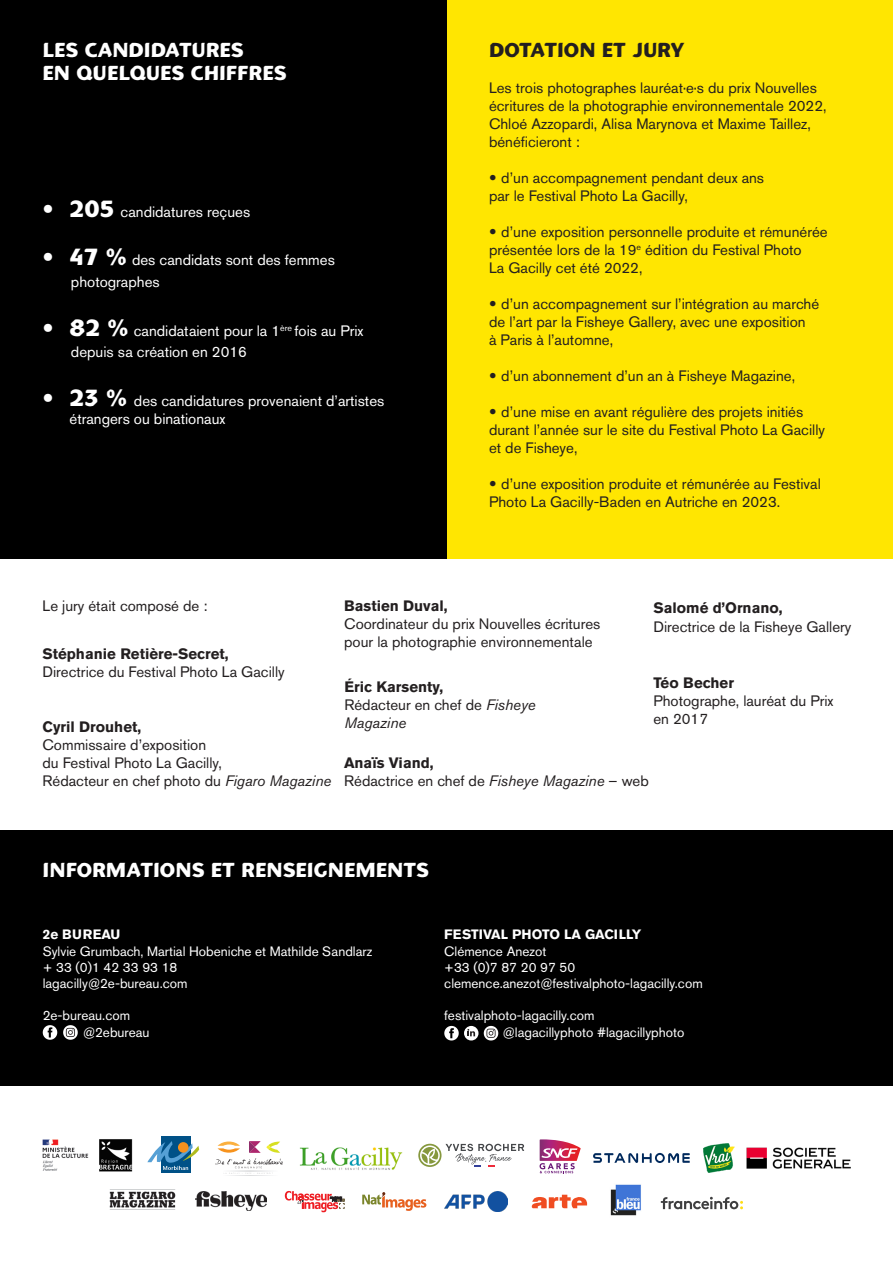
<style>
.page{position:relative;width:893px;height:1263px;background:#fff}
.page>*{position:absolute;margin:0;border:0;box-sizing:border-box;transform-origin:0 0}
.t1{font:900 19.5px "Gacillya";color:#fff}
.t2{font:900 19.5px "Gacillya";color:#231f20}
.t3{font:15px/18px "Akzidenz Grotesk BE";color:#231f20}
.t4{font:15px/18px "Akzidenz Grotesk BE";color:#fff}
.t5{font:700 15px "Akzidenz Grotesk BE";color:#231f20}
.DRAPEAU_GAUCHE{font:13.5px "Akzidenz Grotesk BE";color:#fff}
.DRAPEAU_GAUCHE-2{font:700 13.5px "Akzidenz Grotesk BE";color:#fff}
.DRAPEAU_GAUCHE-3{font:700 13.5px "Akzidenz Grotesk BE";letter-spacing:.02em;color:#fff}
.s1{font-family:"Gacillya";font-weight:900;font-size:22.5px}
.s2{font-family:"Gacillya";font-weight:900}
.s3{font-style:italic}
</style>
<div class="page">
<div style="left:446px;top:0;width:447px;height:1263px;background:#ffe601"></div>
<div style="left:0;top:0;width:446px;height:1263px;background:#000"></div>
<div style="left:0;top:559px;width:893px;height:272px;background:#fff"></div>
<div style="left:0;top:1083px;width:893px;height:180px;background:#fff"></div>
<img style="left:43px;top:1139px;width:45px;height:32px">
<svg style="left:540px;top:1139px;width:41px;height:34px"></svg>
<img style="left:99px;top:1139px;width:33px;height:33px">
<img style="left:109px;top:1189px;width:67px;height:21px">
<svg style="left:285px;top:1191px;width:60px;height:21px"></svg>
<svg style="left:362px;top:1192px;width:64px;height:19px"></svg>
<img style="left:444px;top:1191px;width:63px;height:21px">
<svg style="left:532px;top:1195px;width:56px;height:13px"></svg>
<svg style="left:661px;top:1197px;width:82px;height:12px"></svg>
<img style="left:610px;top:1184px;width:31px;height:32px">
<img style="left:195px;top:1191px;width:71px;height:19px">
<svg style="left:418px;top:1144px;width:106px;height:23px"></svg>
<svg style="left:593px;top:1153px;width:97px;height:10px"></svg>
<img style="left:747px;top:1148px;width:103px;height:21px">
<div style="left:161px;top:1136px;width:29px;height:36px;background:#005187"></div>
<svg style="left:147px;top:1141px;width:52px;height:29px"></svg>
<svg style="left:215px;top:1141px;width:68px;height:33px"></svg>
<hr style="left:215px;top:1171px;width:69px;height:1px;background:#fff">
<img style="left:299px;top:1147px;width:104px;height:23px">
<img style="left:703px;top:1144px;width:32px;height:28px">
<div style="left:0;top:831px;width:893px;height:255px;background:#000"></div>
<svg style="left:63px;top:1025px;width:15px;height:15px"></svg>
<svg style="left:43px;top:1025px;width:14px;height:15px"></svg>
<svg style="left:484px;top:1026px;width:14px;height:14px"></svg>
<svg style="left:444px;top:1026px;width:15px;height:14px"></svg>
<div style="left:464px;top:1026px;width:14px;height:14px;background:#fff;border-radius:50%"></div>
<svg style="left:467px;top:1029px;width:8px;height:7px"></svg>
<p class="t1" style="left:43px;top:37px;width:203px">LES CANDIDATURES</p>
<p class="t1" style="left:43px;top:61px;width:246px">EN QUELQUES CHIFFRES</p>
<p class="t4" style="left:43px;top:202px;width:209px"><span class="s1">• 205</span> candidatures reçues</p>
<p class="t4" style="left:43px;top:251px;width:294px"><span class="s1">• 47 %</span> des candidats sont des femmes</p>
<p class="t4" style="left:71px;top:273px;width:90px">photographes</p>
<p class="t4" style="left:43px;top:321px;width:323px"><span class="s1">• 82 %</span> candidataient pour la 1<sup>ère</sup> fois au Prix</p>
<p class="t4" style="left:71px;top:343px;width:177px">depuis sa création en 2016</p>
<p class="t4" style="left:70px;top:391px;width:316px;text-indent:-27px"><span class="s1">• 23 %</span> des candidatures provenaient d’artistes étrangers ou binationaux</p>
<p class="t2" style="left:489px;top:37px;width:197px">DOTATION ET JURY</p>
<p class="t3" style="left:489px;top:78px;width:329px">Les trois photographes lauréat·e·s du prix Nouvelles</p>
<p class="t3" style="left:489px;top:96px;width:339px">écritures de la photographie environnementale 2022,<br>Chloé Azzopardi, Alisa Marynova et Maxime Taillez, bénéficieront :</p>
<p class="t3" style="left:489px;top:168px;width:277px"><span class="s2">•</span> d’un accompagnement pendant deux ans</p>
<p class="t3" style="left:489px;top:186px;width:200px">par le Festival Photo La Gacilly,</p>
<p class="t3" style="left:489px;top:222px;width:340px"><span class="s2">•</span> d’une exposition personnelle produite et rémunérée présentée lors de la 19<sup>e</sup> édition du Festival Photo</p>
<p class="t3" style="left:489px;top:258px;width:155px">La Gacilly cet été 2022,</p>
<p class="t3" style="left:489px;top:294px;width:332px"><span class="s2">•</span> d’un accompagnement sur l’intégration au marché</p>
<p class="t3" style="left:489px;top:312px;width:318px">de l’art par la Fisheye Gallery, avec une exposition</p>
<p class="t3" style="left:489px;top:330px;width:126px">à Paris à l’automne,</p>
<p class="t3" style="left:489px;top:366px;width:308px"><span class="s2">•</span> d’un abonnement d’un an à Fisheye Magazine,</p>
<p class="t3" style="left:489px;top:402px;width:316px"><span class="s2">•</span> d’une mise en avant régulière des projets initiés</p>
<p class="t3" style="left:489px;top:420px;width:337px">durant l’année sur le site du Festival Photo La Gacilly</p>
<p class="t3" style="left:489px;top:438px;width:90px">et de Fisheye,</p>
<p class="t3" style="left:489px;top:474px;width:333px"><span class="s2">•</span> d’une exposition produite et rémunérée au Festival<br>Photo La Gacilly-Baden en Autriche en 2023.</p>
<p class="t3" style="left:43px;top:597px;width:167px">Le jury était composé de :</p>
<p class="t5" style="left:43px;top:645px;width:188px">Stéphanie Retière-Secret,</p>
<p class="t3" style="left:43px;top:662px;width:244px">Directrice du Festival Photo La Gacilly</p>
<p class="t5" style="left:43px;top:718px;width:100px">Cyril Drouhet,</p>
<p class="t3" style="left:43px;top:736px;width:165px">Commissaire d’exposition</p>
<p class="t3" style="left:43px;top:754px;width:181px">du Festival Photo La Gacilly,</p>
<p class="t3" style="left:43px;top:772px;width:290px">Rédacteur en chef photo du <span class="s3">Figaro Magazine</span></p>
<p class="t5" style="left:344px;top:597px;width:105px">Bastien Duval,</p>
<p class="t3" style="left:344px;top:615px;width:258px">Coordinateur du prix Nouvelles écritures</p>
<p class="t3" style="left:344px;top:633px;width:250px">pour la photographie environnementale</p>
<p class="t5" style="left:344px;top:678px;width:100px">Éric Karsenty,</p>
<p class="t3" style="left:344px;top:695px;width:193px">Rédacteur en chef de <span class="s3">Fisheye<br>Magazine</span></p>
<p class="t5" style="left:653px;top:600px;width:131px">Salomé d’Ornano,</p>
<p class="t3" style="left:653px;top:617px;width:200px">Directrice de la Fisheye Gallery</p>
<p class="t5" style="left:653px;top:674px;width:82px">Téo Becher</p>
<p class="t3" style="left:653px;top:692px;width:182px">Photographe, lauréat du Prix</p>
<p class="t3" style="left:653px;top:710px;width:56px">en 2017</p>
<p class="t5" style="left:344px;top:754px;width:91px">Anaïs Viand,</p>
<p class="t3" style="left:344px;top:772px;width:306px">Rédactrice en chef de <span class="s3">Fisheye Magazine</span> – web</p>
<p class="t1" style="left:43px;top:858px;width:388px">INFORMATIONS ET RENSEIGNEMENTS</p>
<p class="DRAPEAU_GAUCHE-3" style="left:43px;top:927px;width:79px">2e BUREAU</p>
<p class="DRAPEAU_GAUCHE" style="left:43px;top:943px;width:331px">Sylvie Grumbach, Martial Hobeniche et Mathilde Sandlarz</p>
<p class="DRAPEAU_GAUCHE" style="left:43px;top:959px;width:136px">+ 33 (0)1 42 33 93 18</p>
<p class="DRAPEAU_GAUCHE" style="left:43px;top:975px;width:146px">lagacilly@2e-bureau.com</p>
<p class="DRAPEAU_GAUCHE" style="left:43px;top:1007px;width:89px">2e-bureau.com</p>
<p class="DRAPEAU_GAUCHE" style="left:83px;top:1024px;width:68px">@2ebureau</p>
<p class="DRAPEAU_GAUCHE-2" style="left:444px;top:927px;width:198px">FESTIVAL PHOTO LA GACILLY</p>
<p class="DRAPEAU_GAUCHE" style="left:444px;top:943px;width:104px">Clémence Anezot</p>
<p class="DRAPEAU_GAUCHE" style="left:444px;top:959px;width:133px">+33 (0)7 87 20 97 50</p>
<p class="DRAPEAU_GAUCHE" style="left:444px;top:975px;width:260px">clemence.anezot@festivalphoto-lagacilly.com</p>
<p class="DRAPEAU_GAUCHE" style="left:444px;top:1007px;width:152px">festivalphoto-lagacilly.com</p>
<p class="DRAPEAU_GAUCHE" style="left:503px;top:1024px;width:183px">@lagacillyphoto #lagacillyphoto</p>
</div>
